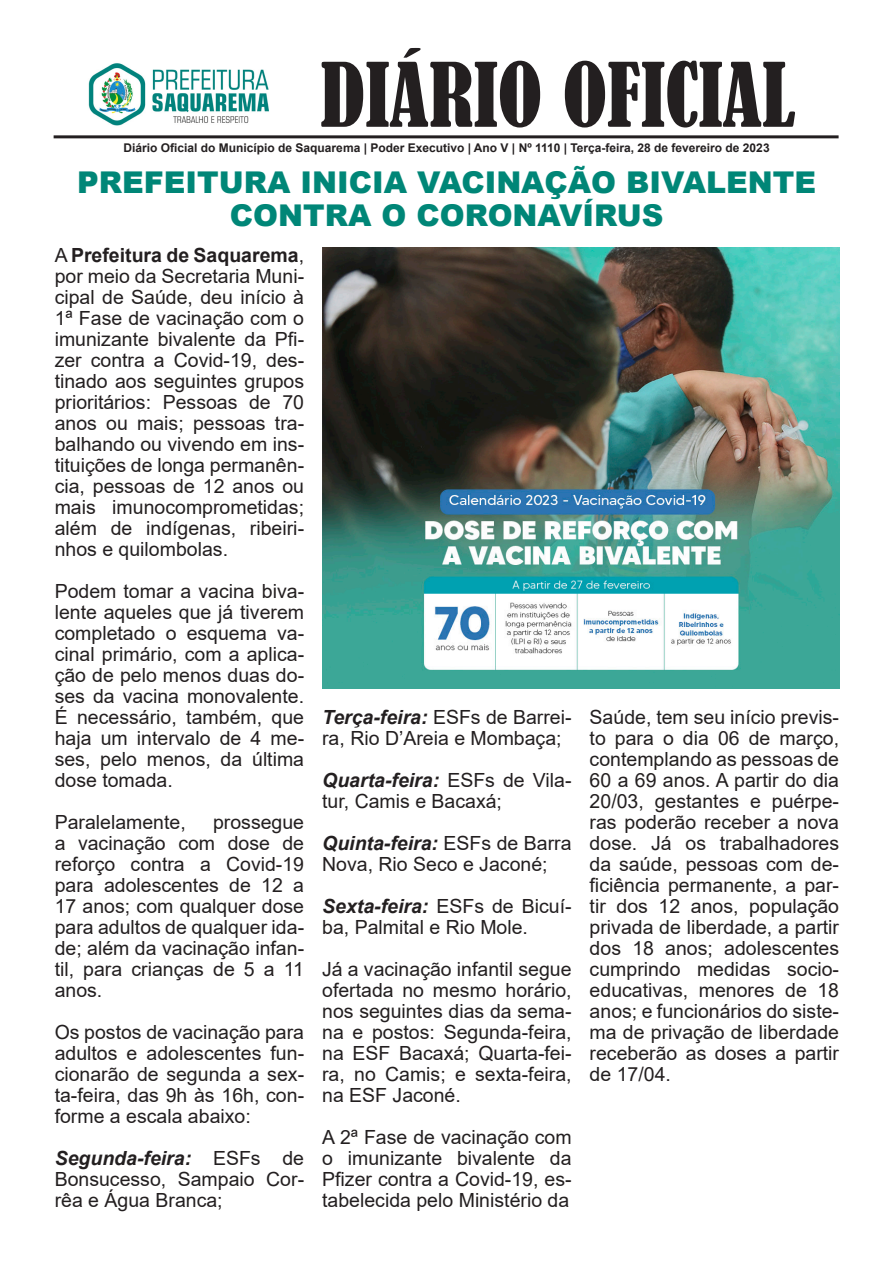
<style>
.page{position:relative;width:893px;height:1263px;background:#fff}
.page>*{position:absolute;margin:0;border:0;box-sizing:border-box;transform-origin:0 0}
.t1{font:condensed 82.5px "Bernard";color:#231f20}
.t2{font:900 30px/33px "Arial";color:#008677;text-align:center}
.t3{font:19.5px/21px "Arial";color:#231f20;text-align:justify}
.t4{font:700 12px "Arial";color:#231f20}
.s1{font-weight:700}
.s2{font-weight:700;font-style:italic}
</style>
<div class="page">
<hr style="left:54px;top:135px;width:785px;height:3px;background:#231f20">
<img style="left:88px;top:63px;width:181px;height:63px">
<img style="left:322px;top:248px;width:517px;height:441px">
<p class="t1" style="left:321px;top:47px;width:476px">DIÁRIO OFICIAL</p>
<p class="t4" style="left:124px;top:139px;width:648px">Diário Oficial do Município de Saquarema | Poder Executivo | Ano V | Nº 1110 | Terça-feira, 28 de fevereiro de 2023</p>
<p class="t2" style="left:77px;top:164px;width:741px">PREFEITURA INICIA VACINAÇÃO BIVALENTE<br>CONTRA O CORONAVÍRUS</p>
<p class="t3" style="left:55px;top:244px;width:251px">A <span class="s1">Prefeitura de Saquarema</span>, por meio da Secretaria Muni&shy;cipal de Saúde, deu início à 1ª Fase de vacinação com o imunizante bivalente da Pfi&shy;zer contra a Covid-19, des&shy;tinado aos seguintes grupos prioritários: Pessoas de 70 anos ou mais; pessoas tra&shy;balhando ou vivendo em ins&shy;tituições de longa permanên&shy;cia, pessoas de 12 anos ou mais imunocomprometidas; além de indígenas, ribeiri&shy;nhos e quilombolas.</p>
<p class="t3" style="left:55px;top:580px;width:251px">Podem tomar a vacina biva&shy;lente aqueles que já tiverem completado o esquema va&shy;cinal primário, com a aplica&shy;ção de pelo menos duas do&shy;ses da vacina monovalente.<br>É necessário, também, que haja um intervalo de 4 me&shy;ses, pelo menos, da última dose tomada.</p>
<p class="t3" style="left:55px;top:811px;width:133px">Paralelamente,</p>
<p class="t3" style="left:322px;top:706px;width:251px"><span class="s2">Terça-feira:</span> ESFs de Barrei&shy;ra, Rio D’Areia e Mombaça;</p>
<p class="t3" style="left:322px;top:769px;width:251px"><span class="s2">Quarta-feira:</span> ESFs de Vila&shy;tur, Camis e Bacaxá;</p>
<p class="t3" style="left:322px;top:832px;width:251px"><span class="s2">Quinta-feira:</span> ESFs de Barra<br>Nova, Rio Seco e Jaconé;</p>
<p class="t3" style="left:322px;top:895px;width:251px"><span class="s2">Sexta-feira:</span> ESFs de Bicuí&shy;ba, Palmital e Rio Mole.</p>
<p class="t3" style="left:322px;top:958px;width:251px">Já a vacinação infantil segue ofertada no mesmo horário, nos seguintes dias da sema&shy;na e postos: Segunda-feira, na ESF Bacaxá; Quarta-fei&shy;ra, no Camis; e sexta-feira, na ESF Jaconé.</p>
<p class="t3" style="left:322px;top:1126px;width:251px">A 2ª Fase de vacinação com o imunizante bivalente da Pfizer contra a Covid-19, es&shy;tabelecida pelo Ministério da</p>
<p class="t3" style="left:590px;top:706px;width:251px">Saúde, tem seu início previs&shy;to para o dia 06 de março, contemplando as pessoas de 60 a 69 anos. A partir do dia 20/03, gestantes e puérpe&shy;ras poderão receber a nova dose. Já os trabalhadores da saúde, pessoas com de&shy;ficiência permanente, a par&shy;tir dos 12 anos, população privada de liberdade, a partir dos 18 anos; adolescentes cumprindo medidas socio&shy;educativas, menores de 18 anos; e funcionários do siste&shy;ma de privação de liberdade receberão as doses a partir de 17/04.</p>
<p class="t3" style="left:55px;top:811px;width:251px;text-indent:158px">prossegue a vacinação com dose de reforço contra a Covid-19 para adolescentes de 12 a 17 anos; com qualquer dose para adultos de qualquer ida&shy;de; além da vacinação infan&shy;til, para crianças de 5 a 11 anos.</p>
<p class="t3" style="left:55px;top:1021px;width:251px">Os postos de vacinação para adultos e adolescentes fun&shy;cionarão de segunda a sex&shy;ta-feira, das 9h às 16h, con&shy;forme a escala abaixo:</p>
<p class="t3" style="left:55px;top:1147px;width:251px"><span class="s2">Segunda-feira:</span> ESFs de Bonsucesso, Sampaio Cor&shy;rêa e Água Branca;</p>
</div>
